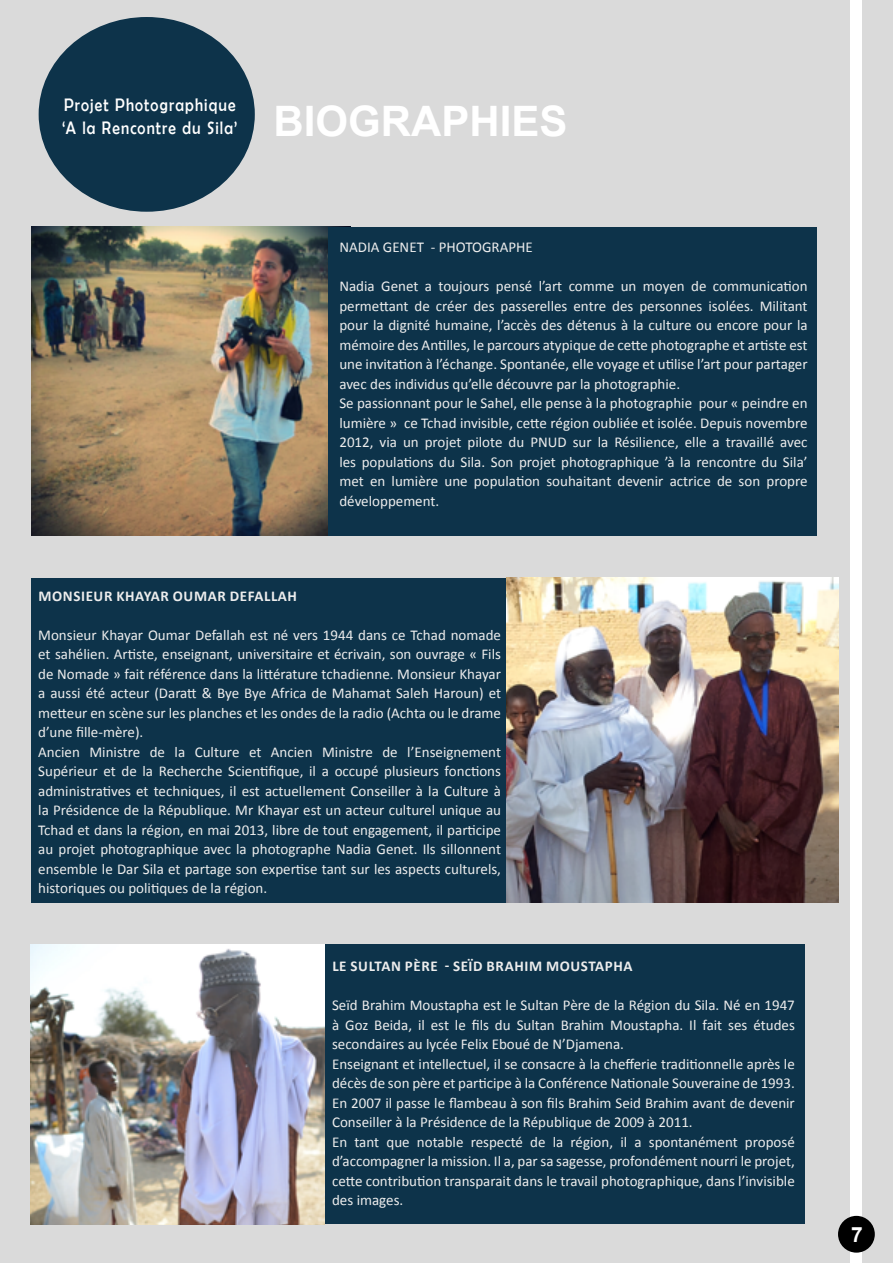
<style>
.page{position:relative;width:893px;height:1263px;background:#dadada}
.page>*{position:absolute;margin:0;border:0;box-sizing:border-box;transform-origin:0 0}
.t1{font:700 42px "Arial";color:#fff}
.t2{font:700 21px "Arial";color:#fff}
.t3{font:18.15px/23.1px "Berlin Sans FB";letter-spacing:.075em;color:#fff;scale:.85 1}
.t4{font:15px/19.5px "Calibri";color:#ededed}
.t5{font:700 15px "Calibri";letter-spacing:.04em;color:#ededed}
</style>
<div class="page">
<div style="left:850px;top:0;width:12px;height:1263px;background:#fff"></div>
<div style="left:838px;top:1216px;width:37px;height:36px;background:#000;border-radius:50%"></div>
<img style="left:32px;top:227px;width:296px;height:309px">
<div style="left:328px;top:227px;width:489px;height:309px;background:#0d334a"></div>
<div style="left:31px;top:578px;width:489px;height:324px;background:#0d334a"></div>
<img style="left:506px;top:578px;width:333px;height:324px">
<div style="left:39px;top:17px;width:216px;height:195px;background:#0d334a;border-radius:50%"></div>
<div style="left:316px;top:945px;width:489px;height:279px;background:#0d334a"></div>
<img style="left:30px;top:945px;width:295px;height:279px">
<p class="t3" style="left:62px;top:93px;width:208px">Projet Photographique ‘A la Rencontre du Sila’</p>
<h1 class="t1" style="left:273px;top:92px;width:296px">BIOGRAPHIES</h1>
<p class="t4" style="left:339px;top:237px;width:195px">NADIA GENET - PHOTOGRAPHE</p>
<p class="t4" style="left:339px;top:276px;width:470px">Nadia Genet a toujours pensé l’art comme un moyen de communication permettant de créer des passerelles entre des personnes isolées. Militant pour la dignité humaine, l’accès des détenus à la culture ou encore pour la mémoire des Antilles, le parcours atypique de cette photographe et artiste est une invitation à l’échange. Spontanée, elle voyage et utilise l’art pour partager avec des individus qu’elle découvre par la photographie.<br>Se passionnant pour le Sahel, elle pense à la photographie pour « peindre en lumière » ce Tchad invisible, cette région oubliée et isolée. Depuis novembre 2012, via un projet pilote du PNUD sur la Résilience, elle a travaillé avec les populations du Sila. Son projet photographique ’à la rencontre du Sila’ met en lumière une population souhaitant devenir actrice de son propre développement.</p>
<p class="t5" style="left:39px;top:585px;width:260px">MONSIEUR KHAYAR OUMAR DEFALLAH</p>
<p class="t4" style="left:38px;top:625px;width:464px">Monsieur Khayar Oumar Defallah est né vers 1944 dans ce Tchad nomade et sahélien. Artiste, enseignant, universitaire et écrivain, son ouvrage « Fils de Nomade » fait référence dans la littérature tchadienne. Monsieur Khayar a aussi été acteur (Daratt &amp; Bye Bye Africa de Mahamat Saleh Haroun) et metteur en scène sur les planches et les ondes de la radio (Achta ou le drame d’une fille-mère).<br>Ancien Ministre de la Culture et Ancien Ministre de l’Enseignement Supérieur et de la Recherche Scientifique, il a occupé plusieurs fonctions administratives et techniques, il est actuellement Conseiller à la Culture à la Présidence de la République. Mr Khayar est un acteur culturel unique au Tchad et dans la région, en mai 2013, libre de tout engagement, il participe au projet photographique avec la photographe Nadia Genet. Ils sillonnent ensemble le Dar Sila et partage son expertise tant sur les aspects culturels, historiques ou politiques de la région.</p>
<p class="t5" style="left:332px;top:955px;width:302px">LE SULTAN PÈRE - SEÏD BRAHIM MOUSTAPHA</p>
<p class="t4" style="left:332px;top:995px;width:464px">Seïd Brahim Moustapha est le Sultan Père de la Région du Sila. Né en 1947 à Goz Beida, il est le fils du Sultan Brahim Moustapha. Il fait ses études secondaires au lycée Felix Eboué de N’Djamena.<br>Enseignant et intellectuel, il se consacre à la chefferie traditionnelle après le décès de son père et participe à la Conférence Nationale Souveraine de 1993.<br>En 2007 il passe le flambeau à son fils Brahim Seid Brahim avant de devenir Conseiller à la Présidence de la République de 2009 à 2011.<br>En tant que notable respecté de la région, il a spontanément proposé d’accompagner la mission. Il a, par sa sagesse, profondément nourri le projet, cette contribution transparait dans le travail photographique, dans l’invisible des images.</p>
<h2 class="t2" style="left:851px;top:1220px;width:13px">7</h2>
</div>
